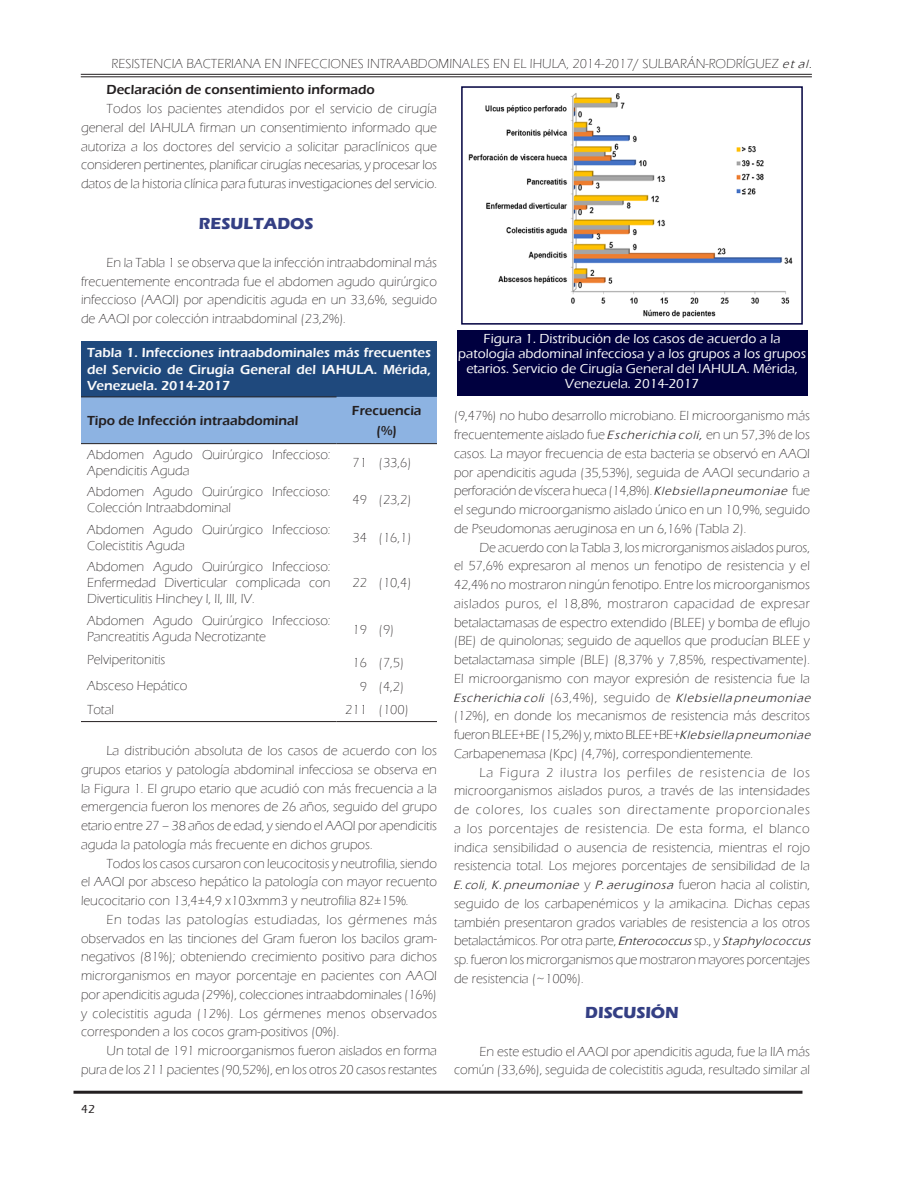
<style>
.page{position:relative;width:918px;height:1188px;background:#fff}
.page>*{position:absolute;margin:0;border:0;box-sizing:border-box;transform-origin:0 0}
.C__de_textoSVC{font:700 16.5px "Eras ITC";letter-spacing:.005em;color:#343f84}
.C__de_textoSVC-2{font:700 16.5px "Eras ITC";letter-spacing:-.005em;color:#343f84}
.C__de_textoSVC-3{font:300 13.5px/18.8px "Eras ITC";color:#231f20;text-align:justify}
.Normal__Web{font:300 13.5px/16.2px "Eras ITC";color:#231f20}
.t1{font:500 13.5px/15px "Eras ITC";color:#fcfcfc;text-align:center}
.Normal__Web-2{font:600 13.5px/16.2px "Eras ITC";color:#fbfbfb;text-align:justify}
.Normal__Web-3{font:600 13.5px "Eras ITC";color:#231f20}
.t2{font:500 12px "Eras ITC";color:#231f20}
.s1{font-family:"Eras";font-weight:400;font-style:italic}
.s2{font-weight:600}
</style>
<div class="page">
<hr style="left:81px;top:74px;width:731px;height:1px;background:#231f20">
<hr style="left:81px;top:77px;width:731px;height:1px;background:#231f20">
<hr style="left:74px;top:1091px;width:728px;height:3px;background:#231f20">
<div style="left:81px;top:341px;width:356px;height:56px;background:#1f497d"></div>
<div style="left:81px;top:397px;width:356px;height:46px;background:#8db3e2"></div>
<hr style="left:81px;top:397px;width:256px;height:1px;background:#231f20">
<hr style="left:81px;top:443px;width:256px;height:1px;background:#231f20">
<hr style="left:337px;top:443px;width:36px;height:1px;background:#231f20">
<hr style="left:373px;top:443px;width:64px;height:1px;background:#231f20">
<hr style="left:81px;top:721px;width:256px;height:1px;background:#231f20">
<hr style="left:337px;top:721px;width:36px;height:1px;background:#231f20">
<hr style="left:373px;top:721px;width:64px;height:1px;background:#231f20">
<div style="left:457px;top:330px;width:350px;height:65px;background:#00003f"></div>
<img style="left:468px;top:93px;width:325px;height:225px">
<div style="left:461px;top:86px;width:342px;height:239px;border:2px solid #00003f"></div>
<p class="C__de_textoSVC-3" style="left:106px;top:50px;width:706px;line-height:26.7px;text-indent:5px">RESISTENCIA BACTERIANA EN INFECCIONES INTRAABDOMINALES EN EL IHULA, 2014-2017/ SULBARÁN-RODRÍGUEZ <span class="s1">et a l .<br></span><span class="s2">Declaración de consentimiento informado</span></p>
<p class="C__de_textoSVC-3" style="left:81px;top:99px;width:358px;text-indent:25px">Todos los pacientes atendidos por el servicio de cirugía general del IAHULA firman un consentimiento informado que autoriza a los doctores del servicio a solicitar paraclínicos que consideren pertinentes, planificar cirugías necesarias, y procesar los datos de la historia clínica para futuras investigaciones del servicio.</p>
<p class="C__de_textoSVC" style="left:199px;top:214px;width:116px">RESULTADOS</p>
<p class="C__de_textoSVC-3" style="left:81px;top:253px;width:358px;text-indent:25px">En la Tabla 1 se observa que la infección intraabdominal más frecuentemente encontrada fue el abdomen agudo quirúrgico infeccioso (AAQI) por apendicitis aguda en un 33,6%, seguido de AAQI por colección intraabdominal (23,2%).</p>
<p class="Normal__Web-2" style="left:87px;top:345px;width:346px">Tabla 1. Infecciones intraabdominales más frecuentes del Servicio de Cirugía General del IAHULA. Mérida, Venezuela. 2014-2017</p>
<p class="Normal__Web-3" style="left:87px;top:413px;width:213px">Tipo de Infección intraabdominal</p>
<p class="Normal__Web-3" style="left:352px;top:403px;width:71px">Frecuencia</p>
<p class="Normal__Web-3" style="left:376px;top:423px;width:22px">(%)</p>
<p class="Normal__Web" style="left:87px;top:446px;width:245px">Abdomen Agudo Quirúrgico Infeccioso:<br>Apendicitis Aguda</p>
<p class="Normal__Web" style="left:353px;top:455px;width:16px">71</p>
<p class="Normal__Web" style="left:379px;top:455px;width:34px">(33,6)</p>
<p class="Normal__Web" style="left:87px;top:484px;width:245px">Abdomen Agudo Quirúrgico Infeccioso:<br>Colección Intraabdominal</p>
<p class="Normal__Web" style="left:353px;top:492px;width:16px">49</p>
<p class="Normal__Web" style="left:379px;top:492px;width:34px">(23,2)</p>
<p class="Normal__Web" style="left:87px;top:521px;width:245px">Abdomen Agudo Quirúrgico Infeccioso:<br>Colecistitis Aguda</p>
<p class="Normal__Web" style="left:353px;top:529px;width:16px">34</p>
<p class="Normal__Web" style="left:379px;top:529px;width:34px">(16,1)</p>
<p class="Normal__Web" style="left:87px;top:559px;width:245px;text-align:justify">Abdomen Agudo Quirúrgico Infeccioso:<br>Enfermedad Diverticular complicada con Diverticulitis Hinchey I, II, III, IV.</p>
<p class="Normal__Web" style="left:353px;top:575px;width:16px">22</p>
<p class="Normal__Web" style="left:379px;top:575px;width:34px">(10,4)</p>
<p class="Normal__Web" style="left:87px;top:612px;width:245px">Abdomen Agudo Quirúrgico Infeccioso:<br>Pancreatitis Aguda Necrotizante</p>
<p class="Normal__Web" style="left:353px;top:622px;width:16px">19</p>
<p class="Normal__Web" style="left:379px;top:622px;width:17px">(9)</p>
<p class="Normal__Web" style="left:87px;top:652px;width:80px">Pelviperitonitis</p>
<p class="Normal__Web" style="left:353px;top:654px;width:16px">16</p>
<p class="Normal__Web" style="left:379px;top:654px;width:27px">(7,5)</p>
<p class="Normal__Web" style="left:87px;top:678px;width:102px">Absceso Hepático</p>
<p class="Normal__Web" style="left:360px;top:679px;width:9px">9</p>
<p class="Normal__Web" style="left:379px;top:679px;width:27px">(4,2)</p>
<p class="Normal__Web" style="left:87px;top:702px;width:28px">Total</p>
<p class="Normal__Web" style="left:345px;top:702px;width:23px">211</p>
<p class="Normal__Web" style="left:379px;top:702px;width:31px">(100)</p>
<p class="C__de_textoSVC-3" style="left:81px;top:741px;width:358px;text-indent:25px">La distribución absoluta de los casos de acuerdo con los grupos etarios y patología abdominal infecciosa se observa en la Figura 1. El grupo etario que acudió con más frecuencia a la emergencia fueron los menores de 26 años, seguido del grupo etario entre 27 – 38 años de edad, y siendo el AAQI por apendicitis aguda la patología más frecuente en dichos grupos.</p>
<p class="C__de_textoSVC-3" style="left:81px;top:854px;width:358px;text-indent:25px">Todos los casos cursaron con leucocitosis y neutrofilia, siendo el AAQI por absceso hepático la patología con mayor recuento leucocitario con 13,4±4,9 x103xmm3 y neutrofilia 82±15%.</p>
<p class="C__de_textoSVC-3" style="left:81px;top:910px;width:358px;text-indent:25px">En todas las patologías estudiadas, los gérmenes más observados en las tinciones del Gram fueron los bacilos gram&shy;negativos (81%); obteniendo crecimiento positivo para dichos microrganismos en mayor porcentaje en pacientes con AAQI por apendicitis aguda (29%), colecciones intraabdominales (16%) y colecistitis aguda (12%). Los gérmenes menos observados corresponden a los cocos gram-positivos (0%).</p>
<p class="C__de_textoSVC-3" style="left:81px;top:1041px;width:357px;text-align:right">Un total de 191 microorganismos fueron aislados en forma pura de los 211 pacientes (90,52%), en los otros 20 casos restantes</p>
<p class="t2" style="left:81px;top:1102px;width:15px">42</p>
<p class="t1" style="left:458px;top:331px;width:349px">Figura 1. Distribución de los casos de acuerdo a la patología abdominal infecciosa y a los grupos a los grupos etarios. Servicio de Cirugía General del IAHULA. Mérida, Venezuela. 2014-2017</p>
<p class="C__de_textoSVC-3" style="left:454px;top:407px;width:358px">(9,47%) no hubo desarrollo microbiano. El microorganismo más frecuentemente aislado fue <span class="s1">Escherichia coli,</span> en un 57,3% de los casos. La mayor frecuencia de esta bacteria se observó en AAQI por apendicitis aguda (35,53%), seguida de AAQI secundario a perforación de víscera hueca (14,8%). <span class="s1">Kl e bs i e l l a p n e u m o n i a e</span> fue el segundo microorganismo aislado único en un 10,9%, seguido de Pseudomonas aeruginosa en un 6,16% (Tabla 2).</p>
<p class="C__de_textoSVC-3" style="left:454px;top:538px;width:358px;text-indent:25px">De acuerdo con la Tabla 3, los microrganismos aislados puros, el 57,6% expresaron al menos un fenotipo de resistencia y el 42,4% no mostraron ningún fenotipo. Entre los microorganismos aislados puros, el 18,8%, mostraron capacidad de expresar betalactamasas de espectro extendido (BLEE) y bomba de eflujo (BE) de quinolonas; seguido de aquellos que producían BLEE y betalactamasa simple (BLE) (8,37% y 7,85%, respectivamente).<br>El microorganismo con mayor expresión de resistencia fue la <span class="s1">Escherichia coli</span> (63,4%), seguido de <span class="s1">Klebsiella pneumoniae </span>(12%), en donde los mecanismos de resistencia más descritos fueron BLEE+BE (15,2%) y, mixto BLEE+BE+<span class="s1">Kl e b s i e l l a p n e u m o n i a e </span>Carbapenemasa (Kpc) (4,7%), correspondientemente.</p>
<p class="C__de_textoSVC-3" style="left:454px;top:763px;width:358px;text-indent:25px">La Figura 2 ilustra los perfiles de resistencia de los microorganismos aislados puros, a través de las intensidades de colores, los cuales son directamente proporcionales a los porcentajes de resistencia. De esta forma, el blanco indica sensibilidad o ausencia de resistencia, mientras el rojo resistencia total. Los mejores porcentajes de sensibilidad de la <span class="s1">E.coli</span>, <span class="s1">K. pneumoniae</span> y <span class="s1">P. aeruginosa</span> fueron hacia al colistin, seguido de los carbapenémicos y la amikacina. Dichas cepas también presentaron grados variables de resistencia a los otros betalactámicos. Por otra parte, <span class="s1">Enterococcus</span> sp., y <span class="s1">Sta p hylococcus </span>sp. fueron los microrganismos que mostraron mayores porcentajes de resistencia (~100%).</p>
<p class="C__de_textoSVC-2" style="left:585px;top:1003px;width:95px">DISCUSIÓN</p>
<p class="C__de_textoSVC-3" style="left:454px;top:1042px;width:357px;text-align:right">En este estudio el AAQI por apendicitis aguda, fue la IIA más común (33,6%), seguida de colecistitis aguda, resultado similar al</p>
</div>
